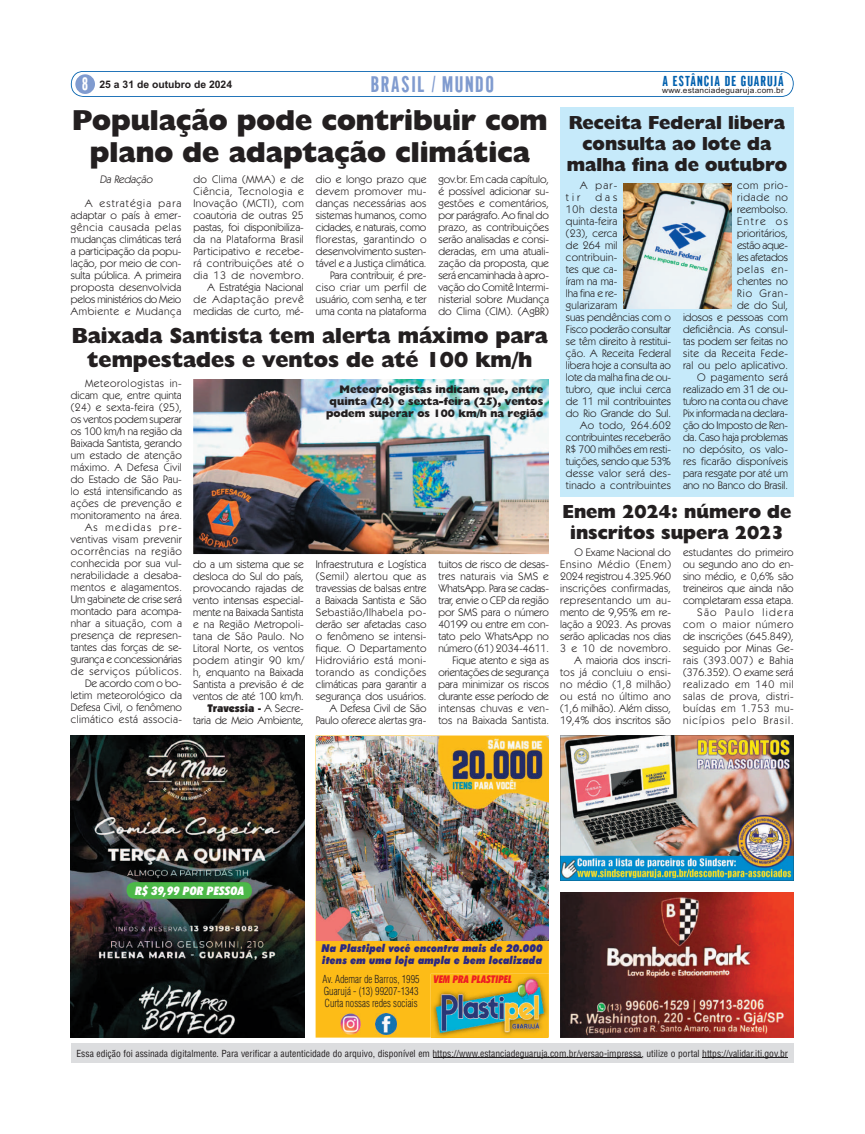
<style>
.page{position:relative;width:865px;height:1134px;background:#fff}
.page>*{position:absolute;margin:0;border:0;box-sizing:border-box;transform-origin:0 0}
.t1{font:800 29px/32px "Humanist 521 BT";color:#231f20;text-align:center}
.t2{font:800 22px/24px "Humanist 521 BT";color:#231f20;text-align:center}
.t3{font:21.9px "Gothic CG No 1";letter-spacing:.075em;color:#809bcf}
.t4{font:800 19px/21px "Humanist 521 BT";color:#231f20;text-align:center}
.t5{font:17.3px "Gothic CG No 1";color:#fff}
.t6{font:14px "Gothic CG No 1";letter-spacing:.075em;color:#0160ae}
.t7{font:italic 900 condensed 11.8px "Futura BT";letter-spacing:.01em;color:#fff;scale:1.06 1}
.t8{font:11px/12px "Kabel IT Cby BT";letter-spacing:.01em;color:#231f20;text-align:right}
.t9{font:11px/12px "Kabel IT Cby BT";letter-spacing:.03em;color:#231f20;text-align:right}
.t10{font:800 11px/12px "Humanist 521 BT";color:#231f20;text-align:right}
.t11{font:11px "Kabel IT Cby BT";letter-spacing:-.01em;color:#231f20}
.t12{font:11px "Kabel IT Cby BT";letter-spacing:.035em;color:#231f20}
.t13{font:italic 11px "Kabel IT Cby BT";color:#231f20}
.t14{font:11px "Kabel IT Cby BT";letter-spacing:.06em;color:#231f20}
.t15{font:italic 900 10.8px/11.9px "Futura BT";color:#2a2883;scale:.91 1}
.t16{font:10.8px/11.9px "Switzerland Cond Light";color:#231f20;text-align:justify;scale:.92 1}
.t17{font:italic 900 condensed 10.7px "Futura BT";color:#ee1d23;scale:.93 1}
.t18{font:700 10.4px "Arial";color:#231f20}
.t19{font:9.5px "Switzerland Condensed";color:#231f20}
.t20{font:7.9px "Arial";letter-spacing:.025em;color:#231f20;scale:1.06 1}
.s1{font-weight:900}
</style>
<div class="page">
<svg style="left:71px;top:71px;width:723px;height:26px"></svg>
<div style="left:75px;top:74px;width:20px;height:20px;background:#809bcf;border-radius:50%"></div>
<div style="left:71px;top:1043px;width:723px;height:20px;background:#dcdddf"></div>
<hr style="left:433px;top:1057px;width:208px;height:1px;background:#231f20">
<hr style="left:702px;top:1057px;width:86px;height:1px;background:#231f20">
<div style="left:316px;top:736px;width:233px;height:302px;background:#fdbc17"></div>
<img style="left:431px;top:974px;width:118px;height:64px">
<img style="left:432px;top:978px;width:115px;height:60px">
<img style="left:340px;top:1014px;width:21px;height:20px">
<img style="left:376px;top:1014px;width:20px;height:20px">
<img style="left:317px;top:737px;width:232px;height:204px">
<img style="left:71px;top:736px;width:233px;height:302px">
<div style="left:127px;top:882px;width:125px;height:17px;background:#4cb848;border-radius:8px"></div>
<img style="left:560px;top:892px;width:234px;height:146px">
<img style="left:560px;top:735px;width:234px;height:146px">
<img style="left:193px;top:379px;width:356px;height:175px">
<img style="left:328px;top:387px;width:221px;height:45px">
<div style="left:560px;top:108px;width:234px;height:389px;background:#c6eafa"></div>
<img style="left:623px;top:183px;width:108px;height:125px">
<h3 class="t5" style="left:82px;top:78px;width:7px">8</h3>
<p class="t18" style="left:100px;top:80px;width:134px">25 a 31 de outubro de 2024</p>
<h3 class="t3" style="left:371px;top:76px;width:125px">BRASIL / MUNDO</h3>
<p class="t6" style="left:663px;top:76px;width:123px">A ESTÂNCIA DE GUARUJÁ</p>
<p class="t20" style="left:662px;top:87px;width:116px">www.estanciadeguaruja.com.br</p>
<h1 class="t1" style="left:72px;top:107px;width:477px">População pode contribuir com plano de adaptação climática</h1>
<p class="t13" style="left:100px;top:175px;width:56px">Da Redação</p>
<p class="t8" style="left:71px;top:198px;width:112px;text-align:justify;text-indent:14px">A estratégia para adaptar o país à emer&shy;gência causada pelas mudanças climáticas terá a participação da popu&shy;lação, por meio de con&shy;sulta pública. A primeira proposta desenvolvida pelos ministérios do Meio Ambiente e Mudança</p>
<p class="t9" style="left:193px;top:174px;width:112px">do Clima (MMA) e de<br>Ciência, Tecnologia e<br>Inovação (MCTI), com coautoria de outras 25 pastas, foi disponibiliza&shy;da na Plataforma Brasil<br>Participativo e recebe&shy;rá contribuições até o dia 13 de novembro.<br>A Estratégia Nacional de Adaptação prevê medidas de curto, mé-</p>
<p class="t8" style="left:316px;top:174px;width:112px">dio e longo prazo que devem promover mu&shy;danças necessárias aos sistemas humanos, como cidades, e naturais, como florestas, garantindo o desenvolvimento susten&shy;tável e a Justiça climática.<br>Para contribuir, é pre&shy;ciso criar um perfil de usuário, com senha, e ter uma conta na plataforma</p>
<p class="t8" style="left:438px;top:174px;width:112px;text-align:justify">gov.br. Em cada capítulo, é possível adicionar su&shy;gestões e comentários, por parágrafo. Ao final do prazo, as contribuições serão analisadas e consi&shy;deradas, em uma atuali&shy;zação da proposta, que será encaminhada à apro&shy;vação do Comitê Intermi&shy;nisterial sobre Mudança do Clima (CIM). (AgBR)</p>
<h2 class="t2" style="left:72px;top:326px;width:478px">Baixada Santista tem alerta máximo para tempestades e ventos de até 100 km/h</h2>
<p class="t8" style="left:71px;top:379px;width:113px">Meteorologistas in&shy;dicam que, entre quinta (24) e sexta-feira (25), os ventos podem superar os 100 km/h na região da<br>Baixada Santista, gerando um estado de atenção máximo. A Defesa Civil do Estado de São Pau&shy;lo está intensificando as ações de prevenção e monitoramento na área.<br>As medidas pre&shy;ventivas visam prevenir ocorrências na região conhecida por sua vul&shy;nerabilidade a desaba&shy;mentos e alagamentos.<br>Um gabinete de crise será montado para acompa&shy;nhar a situação, com a presença de represen&shy;tantes das forças de se&shy;gurança e concessionárias de serviços públicos.<br>De acordo com o bo&shy;letim meteorológico da<br>Defesa Civil, o fenômeno climático está associa-</p>
<p class="t10" style="left:326px;top:385px;width:219px">Meteorologistas indicam que, entre quinta (24) e sexta-feira (25), ventos podem superar os 100 km/h na região</p>
<p class="t8" style="left:193px;top:559px;width:112px">do a um sistema que se desloca do Sul do país, provocando rajadas de vento intensas especial&shy;mente na Baixada Santista e na Região Metropoli&shy;tana de São Paulo. No<br>Litoral Norte, os ventos podem atingir 90 km/ h, enquanto na Baixada<br>Santista a previsão é de ventos de até 100 km/h.<br><span class="s1">Travessia -</span> A Secre&shy;taria de Meio Ambiente,</p>
<p class="t8" style="left:316px;top:559px;width:112px">Infraestrutura e Logística (Semil) alertou que as travessias de balsas entre a Baixada Santista e São<br>Sebastião/Ilhabela po&shy;derão ser afetadas caso o fenômeno se intensi&shy;fique. O Departamento<br>Hidroviário está moni&shy;torando as condições climáticas para garantir a segurança dos usuários.<br>A Defesa Civil de São<br>Paulo oferece alertas gra-</p>
<p class="t8" style="left:438px;top:559px;width:112px">tuitos de risco de desas&shy;tres naturais via SMS e<br>WhatsApp. Para se cadas&shy;trar, envie o CEP da região por SMS para o número<br>40199 ou entre em con&shy;tato pelo WhatsApp no número (61) 2034-4611.<br>Fique atento e siga as orientações de segurança para minimizar os riscos durante esse período de intensas chuvas e ven&shy;tos na Baixada Santista.</p>
<h3 class="t4" style="left:567px;top:115px;width:222px">Receita Federal libera consulta ao lote da malha fina de outubro</h3>
<p class="t8" style="left:580px;top:180px;width:39px">A par-</p>
<p class="t8" style="left:566px;top:192px;width:16px">tir</p>
<p class="t8" style="left:595px;top:192px;width:23px">das</p>
<p class="t14" style="left:566px;top:205px;width:53px">10h desta</p>
<p class="t8" style="left:566px;top:216px;width:53px">quinta-feira</p>
<p class="t8" style="left:566px;top:228px;width:53px">(23), cerca</p>
<p class="t8" style="left:566px;top:240px;width:53px">de 264 mil</p>
<p class="t9" style="left:566px;top:252px;width:53px">contribuin-</p>
<p class="t8" style="left:566px;top:264px;width:53px">tes que ca-</p>
<p class="t8" style="left:566px;top:276px;width:53px">íram na ma-</p>
<p class="t8" style="left:566px;top:288px;width:53px">lha fina e re-</p>
<p class="t8" style="left:566px;top:300px;width:53px">gularizaram</p>
<p class="t8" style="left:566px;top:312px;width:107px">suas pendências com o</p>
<p class="t8" style="left:566px;top:324px;width:107px">Fisco poderão consultar</p>
<p class="t8" style="left:566px;top:336px;width:107px">se têm direito à restitui-</p>
<p class="t8" style="left:566px;top:348px;width:107px">ção. A Receita Federal</p>
<p class="t8" style="left:566px;top:360px;width:107px">libera hoje a consulta ao</p>
<p class="t11" style="left:566px;top:373px;width:107px">lote da malha fina de ou-</p>
<p class="t8" style="left:566px;top:384px;width:106px">tubro, que inclui cerca</p>
<p class="t8" style="left:566px;top:396px;width:107px">de 11 mil contribuintes</p>
<p class="t8" style="left:566px;top:408px;width:107px">do Rio Grande do Sul.</p>
<p class="t12" style="left:580px;top:421px;width:92px">Ao todo, 264.602</p>
<p class="t8" style="left:566px;top:432px;width:107px">contribuintes receberão</p>
<p class="t8" style="left:566px;top:444px;width:107px">R$ 700 milhões em resti-</p>
<p class="t11" style="left:566px;top:457px;width:107px">tuições, sendo que 53%</p>
<p class="t9" style="left:566px;top:468px;width:107px">desse valor será des-</p>
<p class="t8" style="left:566px;top:480px;width:107px">tinado a contribuintes</p>
<p class="t8" style="left:683px;top:180px;width:107px">com prio-<br>ridade no<br>reembolso.<br>Entre os<br>prioritários,<br>estão aque-<br>les afetados<br>pelas en-<br>chentes no<br>Rio Gran-<br>de do Sul,<br>idosos e pessoas com deficiência. As consul&shy;tas podem ser feitas no site da Receita Fede&shy;ral ou pelo aplicativo.<br>O pagamento será realizado em 31 de ou&shy;tubro na conta ou chave<br>Pix informada na declara&shy;ção do Imposto de Ren&shy;da. Caso haja problemas no depósito, os valo&shy;res ficarão disponíveis para resgate por até um ano no Banco do Brasil.</p>
<h3 class="t4" style="left:563px;top:503px;width:230px">Enem 2024: número de inscritos supera 2023</h3>
<p class="t8" style="left:560px;top:548px;width:112px">O Exame Nacional do<br>Ensino Médio (Enem)<br>2024 registrou 4.325.960 inscrições confirmadas, representando um au&shy;mento de 9,95% em re&shy;lação a 2023. As provas serão aplicadas nos dias<br>3 e 10 de novembro.<br>A maioria dos inscri&shy;tos já concluiu o ensi&shy;no médio (1,8 milhão) ou está no último ano (1,6 milhão). Além disso,<br>19,4% dos inscritos são</p>
<p class="t8" style="left:683px;top:548px;width:112px">estudantes do primeiro ou segundo ano do en&shy;sino médio, e 0,6% são treineiros que ainda não completaram essa etapa.<br>São Paulo lidera com o maior número de inscrições (645.849), seguido por Minas Ge&shy;rais (393.007) e Bahia (376.352). O exame será realizado em 140 mil salas de prova, distri&shy;buídas em 1.753 mu&shy;nicípios pelo Brasil.</p>
<p class="t7" style="left:135px;top:886px;width:104px">R$ 39,99 POR PESSOA</p>
<p class="t15" style="left:322px;top:943px;width:245px">Na Plastipel você encontra mais de 20.000 itens em uma loja ampla e bem localizada</p>
<p class="t16" style="left:323px;top:974px;width:107px">Av. Ademar de Barros, 1995<br>Guarujá - (13) 99207-1343<br>Curta nossas redes sociais</p>
<p class="t17" style="left:433px;top:975px;width:86px">VEM PRA PLASTIPEL</p>
<p class="t19" style="left:77px;top:1049px;width:713px">Essa edição foi assinada digitalmente. Para verificar a autenticidade do arquivo, disponível em https://www.estanciadeguaruja.com.br/versao-impressa, utilize o portal https://validar.iti.gov.br</p>
</div>
